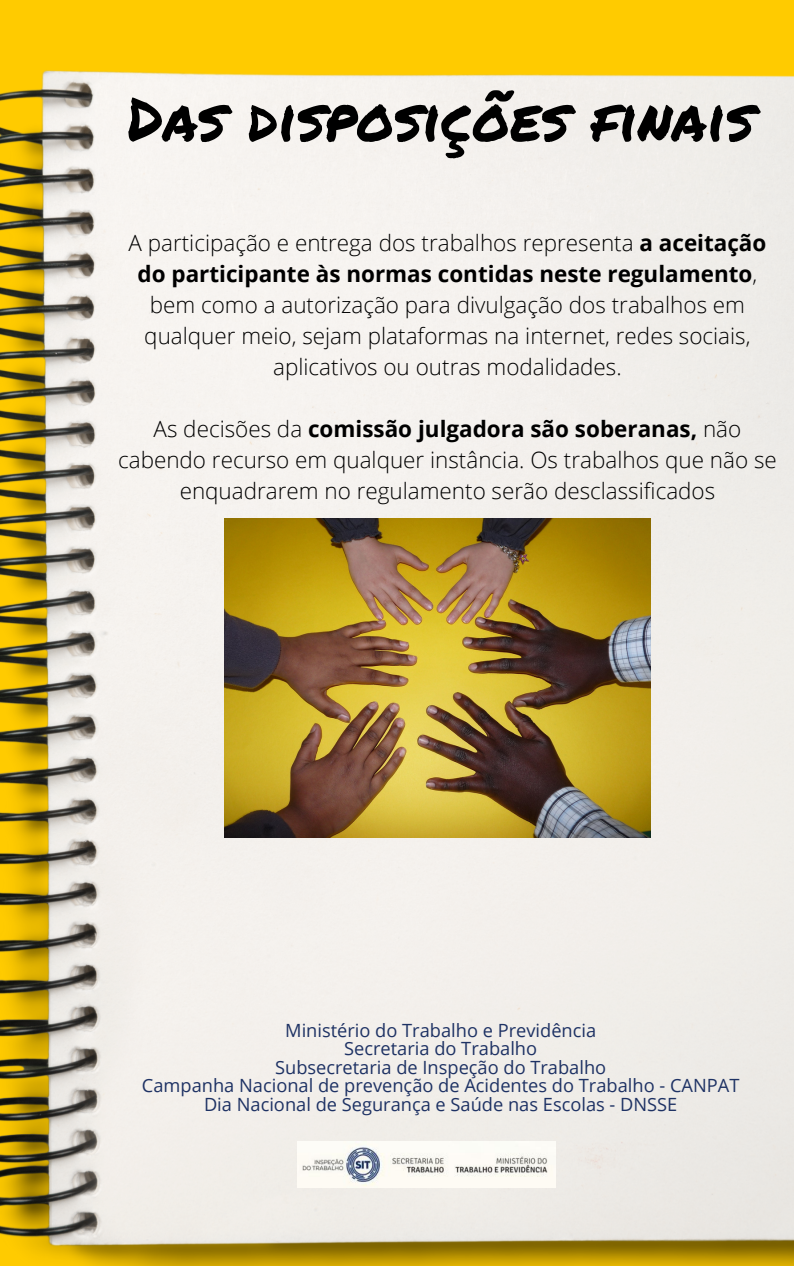
<style>
.page{position:relative;width:794px;height:1266px;background:#fff}
.page>*{position:absolute;margin:0;border:0;box-sizing:border-box;transform-origin:0 0}
.t1{font:60px "Permanent Marker";color:#000}
.t2{font:300 22.42px/31px "Open Sans";color:#000;text-align:center}
.t3{font:18.23px/18.6px "Open Sans";color:#1e3264;text-align:center}
.s1{font-weight:700}
</style>
<div class="page">
<img style="left:0;top:0;width:793px;height:1266px">
<img style="left:224px;top:518px;width:426px;height:319px">
<img style="left:297px;top:1141px;width:258px;height:46px">
<h1 class="t1" style="left:127px;top:74px;width:627px">Das disposições finais</h1>
<p class="t2" style="left:128px;top:227px;width:639px">A participação e entrega dos trabalhos representa <span class="s1">a aceitação do participante às normas contidas neste regulamento</span>, bem como a autorização para divulgação dos trabalhos em qualquer meio, sejam plataformas na internet, redes sociais, aplicativos ou outras modalidades.</p>
<p class="t2" style="left:118px;top:413px;width:659px">As decisões da <span class="s1">comissão julgadora são soberanas,</span> não cabendo recurso em qualquer instância. Os trabalhos que não se enquadrarem no regulamento serão desclassificados</p>
<p class="t3" style="left:142px;top:1020px;width:598px">Ministério do Trabalho e Previdência<br>Secretaria do Trabalho<br>Subsecretaria de Inspeção do Trabalho<br>Campanha Nacional de prevenção de Acidentes do Trabalho - CANPAT Dia Nacional de Segurança e Saúde nas Escolas - DNSSE</p>
</div>
